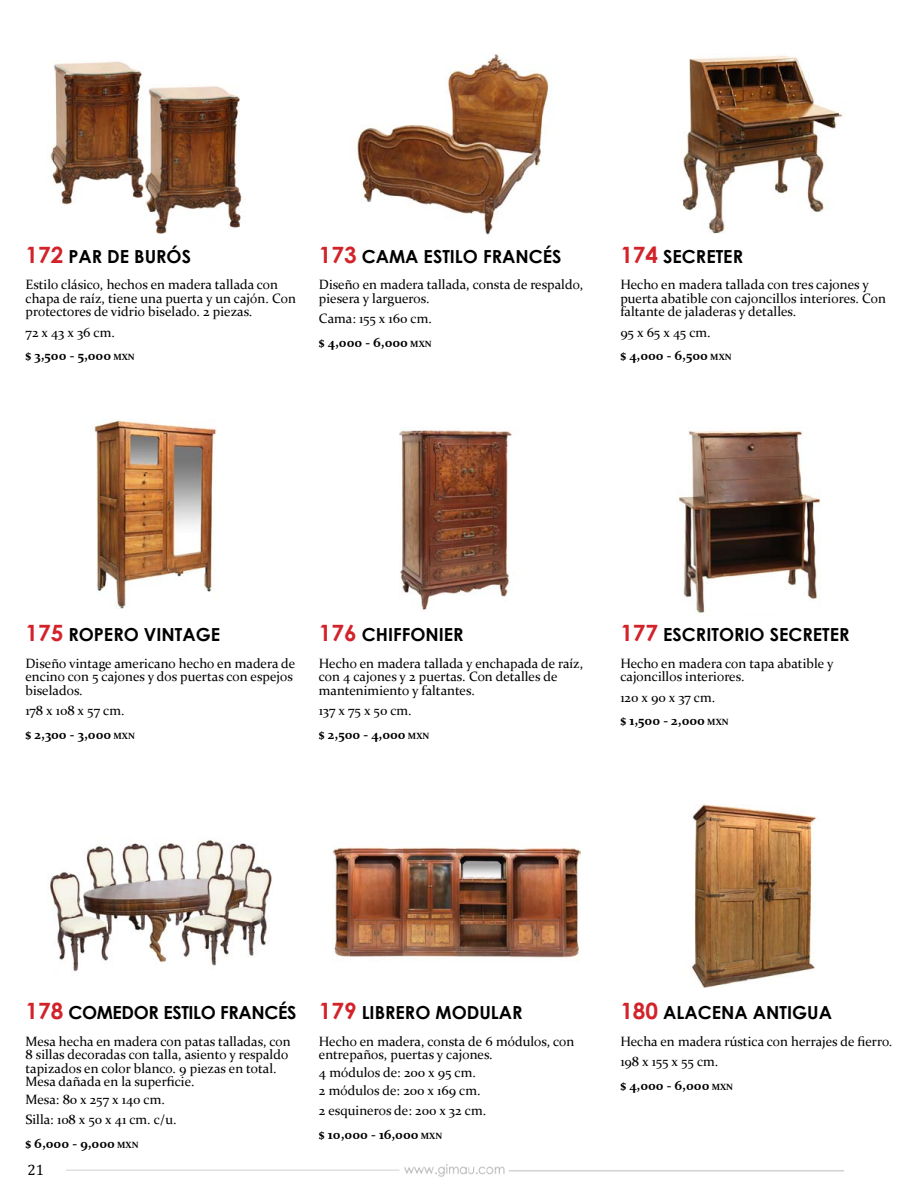
<style>
.page{position:relative;width:918px;height:1188px;background:#fff}
.page>*{position:absolute;margin:0;border:0;box-sizing:border-box;transform-origin:0 0}
.t1{font:700 18px "Century Gothic";color:#000}
.t2{font:700 18px "Century Gothic";letter-spacing:-.02em;color:#000}
.t3{font:15px "Cambria";color:#000}
.t4{font:13.5px/13.5px "Constantia";color:#000}
.t5{font:700 13.5px/23.7px "Constantia";color:#000}
.s1{font-size:22.5px;color:#d2232a}
.s2{font-weight:400}
.s3{font-size:9px}
.s4{font-weight:700}
.s5{font-weight:700;font-size:9px}
</style>
<div class="page">
<img style="left:50px;top:61px;width:192px;height:173px">
<img style="left:356px;top:53px;width:193px;height:182px">
<img style="left:683px;top:55px;width:160px;height:179px">
<img style="left:93px;top:419px;width:124px;height:190px">
<img style="left:399px;top:430px;width:113px;height:180px">
<img style="left:677px;top:427px;width:144px;height:188px">
<img style="left:50px;top:840px;width:222px;height:132px">
<img style="left:332px;top:847px;width:249px;height:113px">
<img style="left:692px;top:804px;width:125px;height:184px">
<img style="left:66px;top:1164px;width:778px;height:13px">
<h1 class="t1" style="left:26px;top:242px;width:167px"><span class="s1">172</span> PAR DE BURÓS</h1>
<p class="t4" style="left:26px;top:277px;width:272px">Estilo clásico, hechos en madera tallada con chapa de raíz, tiene una puerta y un cajón. Con protectores de vidrio biselado. 2 piezas.</p>
<p class="t5" style="left:26px;top:320px;width:111px"><span class="s2">72 x 43 x 36 cm.<br></span>$ 3,500 - 5,000 <span class="s3">MXN</span></p>
<h1 class="t1" style="left:319px;top:242px;width:244px"><span class="s1">173</span> CAMA ESTILO FRANCÉS</h1>
<p class="t4" style="left:319px;top:277px;width:266px">Diseño en madera tallada, consta de respaldo, piesera y largueros.</p>
<p class="t4" style="left:319px;top:306px;width:114px;line-height:23.7px">Cama: 155 x 160 cm. <span class="s4">$ 4,000 - 6,000</span> <span class="s5">MXN</span></p>
<h1 class="t1" style="left:620px;top:242px;width:124px"><span class="s1">174</span> SECRETER</h1>
<p class="t4" style="left:620px;top:277px;width:267px">Hecho en madera tallada con tres cajones y puerta abatible con cajoncillos interiores. Con faltante de jaladeras y detalles.</p>
<p class="t5" style="left:620px;top:320px;width:113px"><span class="s2">95 x 65 x 45 cm.<br></span>$ 4,000 - 6,500 <span class="s3">MXN</span></p>
<h1 class="t1" style="left:26px;top:621px;width:196px"><span class="s1">175</span> ROPERO VINTAGE</h1>
<p class="t4" style="left:26px;top:656px;width:271px">Diseño vintage americano hecho en madera de encino con 5 cajones y dos puertas con espejos biselados.</p>
<p class="t4" style="left:26px;top:698px;width:111px;line-height:23.7px">178 x 108 x 57 cm.<br><span class="s4">$ 2,300 - 3,000</span> <span class="s5">MXN</span></p>
<h1 class="t1" style="left:319px;top:621px;width:146px"><span class="s1">176</span> CHIFFONIER</h1>
<p class="t4" style="left:319px;top:656px;width:266px">Hecho en madera tallada y enchapada de raíz, con 4 cajones y 2 puertas. Con detalles de mantenimiento y faltantes.</p>
<p class="t4" style="left:319px;top:698px;width:112px;line-height:23.7px">137 x 75 x 50 cm.<br><span class="s4">$ 2,500 - 4,000</span> <span class="s5">MXN</span></p>
<h1 class="t1" style="left:620px;top:621px;width:231px"><span class="s1">177</span> ESCRITORIO SECRETER</h1>
<p class="t4" style="left:620px;top:656px;width:215px">Hecho en madera con tapa abatible y cajoncillos interiores.</p>
<p class="t4" style="left:620px;top:685px;width:110px;line-height:23.7px">120 x 90 x 37 cm.<br><span class="s4">$ 1,500 - 2,000</span> <span class="s5">MXN</span></p>
<h1 class="t2" style="left:26px;top:999px;width:273px"><span class="s1">178</span> COMEDOR ESTILO FRANCÉS</h1>
<p class="t4" style="left:26px;top:1034px;width:267px">Mesa hecha en madera con patas talladas, con 8 sillas decoradas con talla, asiento y respaldo tapizados en color blanco. 9 piezas en total.<br>Mesa dañada en la superficie.</p>
<p class="t4" style="left:26px;top:1089px;width:153px;line-height:20.4px">Mesa: 80 x 257 x 140 cm.<br>Silla: 108 x 50 x 41 cm. c/u.</p>
<p class="t5" style="left:26px;top:1131px;width:115px">$ 6,000 - 9,000 <span class="s3">MXN</span></p>
<p class="t3" style="left:28px;top:1161px;width:18px">21</p>
<h1 class="t1" style="left:319px;top:999px;width:205px"><span class="s1">179</span> LIBRERO MODULAR</h1>
<p class="t4" style="left:319px;top:1034px;width:257px">Hecho en madera, consta de 6 módulos, con entrepaños, puertas y cajones.</p>
<p class="t4" style="left:319px;top:1063px;width:163px;line-height:17.7px">4 módulos de: 200 x 95 cm.<br>2 módulos de: 200 x 169 cm.</p>
<p class="t4" style="left:319px;top:1098px;width:169px;line-height:23.7px">2 esquineros de: 200 x 32 cm. <span class="s4">$ 10,000 - 16,000</span> <span class="s5">MXN</span></p>
<h1 class="t1" style="left:620px;top:999px;width:213px"><span class="s1">180</span> ALACENA ANTIGUA</h1>
<p class="t4" style="left:620px;top:1030px;width:274px;line-height:20.4px">Hecha en madera rústica con herrajes de fierro.<br>198 x 155 x 55 cm.</p>
<p class="t5" style="left:620px;top:1073px;width:114px">$ 4,000 - 6,000 <span class="s3">MXN</span></p>
</div>
